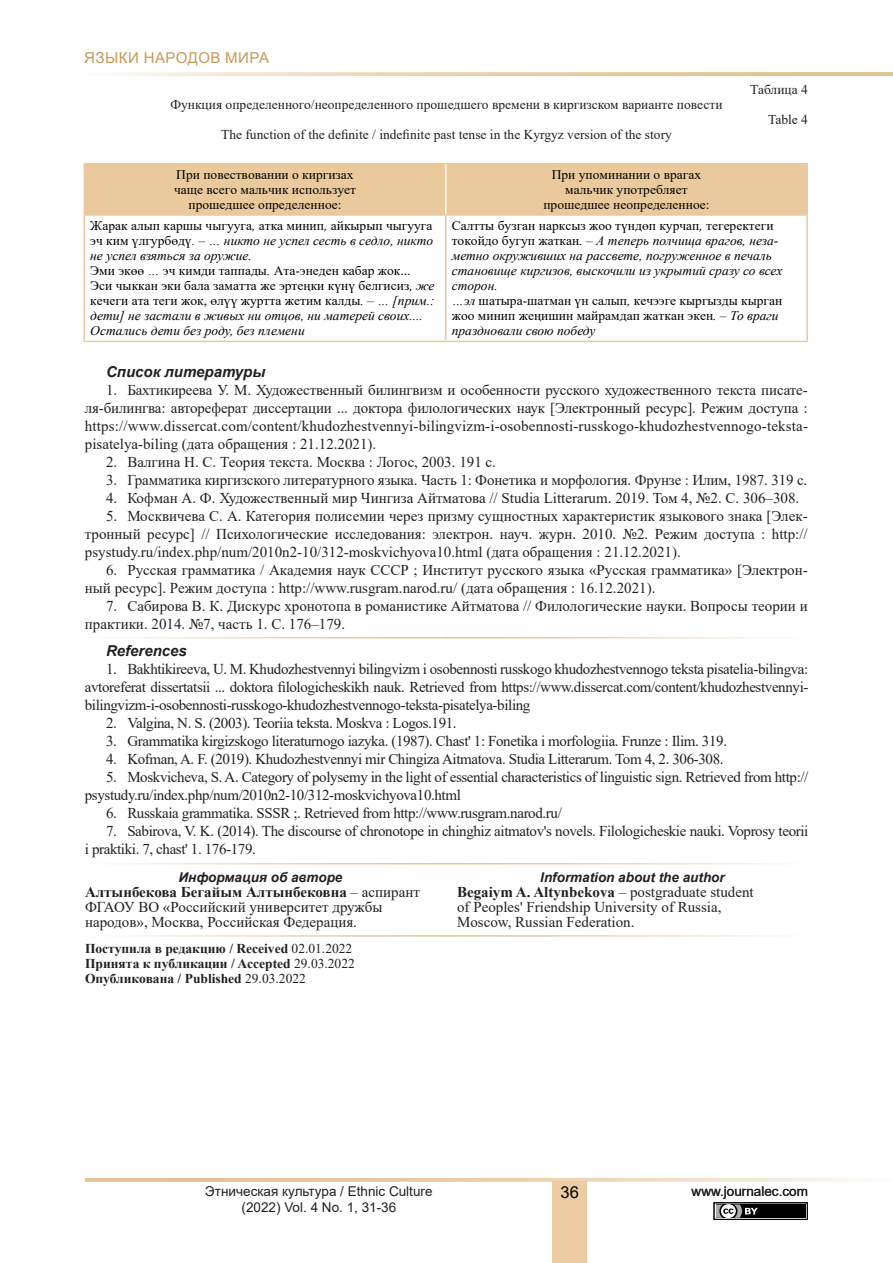
<style>
.page{position:relative;width:893px;height:1263px;background:#fff}
.page>*{position:absolute;margin:0;border:0;box-sizing:border-box;transform-origin:0 0}
.t1{font:16.5px "Arial";color:#000}
.Автор_статьи__left{font:15px/18px "Times New Roman";letter-spacing:-.02em;color:#231f20;text-align:justify}
.Автор_статьи__left-2{font:15px/15px "Times New Roman";color:#231f20}
.Текст_статьи{font:italic 700 15px "Arial";color:#231f20}
.t2{font:15px "Arial";letter-spacing:.035em;color:#c6995c}
.t3{font:13.5px "Times New Roman";color:#231f20}
.Автор_статьи__left-3{font:700 13.5px "Times New Roman";color:#231f20}
.t4{font:13.5px/16.2px "Arial";color:#231f20;text-align:center}
.Автор_статьи__left-4{font:italic 700 13.5px "Arial";color:#231f20}
.Текст_статьи-2{font:italic 700 13.5px "Arial";color:#231f20}
.t5{font:13.2px/15px "Times New Roman";color:#000;text-align:center}
.t6{font:italic 13.2px/15px "Times New Roman";color:#000}
.s1{font-style:italic}
.s2{font-style:normal}
.s3{font-weight:700}
.s4{font-weight:400}
</style>
<div class="page">
<div style="left:553px;top:1182px;width:34px;height:81px;background:#ebcda1"></div>
<svg style="left:114px;top:72px;width:779px;height:4px;background:#ecd4b5"></svg>
<svg style="left:85px;top:1178px;width:780px;height:4px;background:#ecd4b5"></svg>
<div style="left:714px;top:1203px;width:93px;height:16px;background:#f4f5f4"></div>
<div style="left:713px;top:1202px;width:95px;height:18px;border:1px solid #000"></div>
<div style="left:716px;top:1204px;width:90px;height:14px;background:#000"></div>
<svg style="left:716px;top:1204px;width:42px;height:14px"></svg>
<hr style="left:85px;top:637px;width:362px;height:1px;background:#e5c396">
<hr style="left:445px;top:637px;width:362px;height:1px;background:#e5c396">
<div style="left:85px;top:164px;width:721px;height:50px;background:#eaca9c"></div>
<hr style="left:84px;top:163px;width:362px;height:1px;background:#eaca9c">
<hr style="left:84px;top:164px;width:1px;height:50px;background:#eaca9c">
<hr style="left:446px;top:163px;width:362px;height:1px;background:#eaca9c">
<hr style="left:806px;top:164px;width:2px;height:50px;background:#eaca9c">
<hr style="left:84px;top:214px;width:362px;height:2px;background:#eaca9c">
<hr style="left:84px;top:216px;width:1px;height:125px;background:#eaca9c">
<hr style="left:446px;top:214px;width:362px;height:2px;background:#eaca9c">
<hr style="left:445px;top:216px;width:1px;height:125px;background:#eaca9c">
<hr style="left:806px;top:216px;width:2px;height:125px;background:#eaca9c">
<hr style="left:84px;top:341px;width:362px;height:1px;background:#eaca9c">
<hr style="left:446px;top:341px;width:362px;height:1px;background:#eaca9c">
<hr style="left:445px;top:164px;width:1px;height:50px;background:#fff">
<hr style="left:88px;top:935px;width:361px;height:2px;background:#e5c396">
<hr style="left:447px;top:935px;width:362px;height:2px;background:#e5c396">
<hr style="left:87px;top:863px;width:362px;height:1px;background:#e5c396">
<hr style="left:447px;top:863px;width:362px;height:1px;background:#e5c396">
<p class="t2" style="left:84px;top:47px;width:186px">ЯЗЫКИ НАРОДОВ МИРА</p>
<p class="t3" style="left:170px;top:95px;width:554px">Функция определенного/неопределенного прошедшего времени в киргизском варианте повести</p>
<p class="t3" style="left:221px;top:125px;width:452px">The function of the definite / indefinite past tense in the Kyrgyz version of the story</p>
<p class="t3" style="left:750px;top:80px;width:59px">Таблица 4</p>
<p class="t3" style="left:768px;top:110px;width:41px">Table 4</p>
<p class="t5" style="left:174px;top:167px;width:184px">При повествовании о киргизах чаще всего мальчик использует прошедшее определенное:</p>
<p class="t5" style="left:543px;top:167px;width:168px">При упоминании о врагах мальчик употребляет прошедшее неопределенное:</p>
<p class="t5" style="left:90px;top:218px;width:344px;text-align:justify">Жарак алып каршы чыгууга<span class="s1">,</span> атка минип<span class="s1">,</span> айкырып чыгууга эч ким үлгурбөдү<span class="s1">. – … никто не успел сесть в седло, никто не успел взяться за оружие.</span></p>
<p class="t5" style="left:90px;top:263px;width:346px;text-align:left">Эми экөө <span class="s1">…</span> эч кимди таппады<span class="s1">.</span> Ата-энеден кабар жок...<br>Эси чыккан эки бала заматта же эртеңки күнү белгисиз<span class="s1">, же </span>кечеги ата теги жок, өлүү журтта жетим калды<span class="s1">. – … [прим.: дети] не застали в живых ни отцов, ни матерей своих....<br>Остались дети без роду, без племени</span></p>
<p class="t6" style="left:452px;top:218px;width:332px"><span class="s2">Салтты бузган нарксыз жоо түндөп курчап</span>, <span class="s2">тегеректеги токойдо бугуп жаткан</span>. – А теперь полчища врагов, неза&shy;метно окруживших на рассвете, погруженное в печаль становище киргизов, выскочили из укрытий сразу со всех сторон.</p>
<p class="t5" style="left:452px;top:293px;width:332px;text-align:left"><span class="s1">…эл</span> шатыра-шатман үн салып<span class="s1">,</span> кечээге кыргызды кырган жоо минип жеңишин майрамдап жаткан экен<span class="s1">. – То враги праздновали свою победу</span></p>
<p class="Текст_статьи" style="left:106px;top:361px;width:161px">Список литературы</p>
<p class="Автор_статьи__left" style="left:85px;top:380px;width:725px;text-indent:21px">1. Бахтикиреева У. М. Художественный билингвизм и особенности русского художественного текста писате&shy;ля-билингва: автореферат диссертации ... доктора филологических наук [Электронный ресурс]. Режим доступа : https://www.dissercat.com/content/khudozhestvennyi-bilingvizm-i-osobennosti-russkogo-khudozhestvennogo-teksta&shy;pisatelya-biling (дата обращения : 21.12.2021).</p>
<p class="Автор_статьи__left-2" style="left:106px;top:453px;width:391px">2. Валгина Н. С. Теория текста. Москва : Логос, 2003. 191 с.</p>
<p class="Автор_статьи__left" style="left:106px;top:470px;width:703px">3. Грамматика киргизского литературного языка. Часть 1: Фонетика и морфология. Фрунзе : Илим, 1987. 319 с.</p>
<p class="Автор_статьи__left-2" style="left:106px;top:489px;width:695px">4. Кофман А. Ф. Художественный мир Чингиза Айтматова // Studia Litterarum. 2019. Том 4, №2. С. 306–308.</p>
<p class="Автор_статьи__left" style="left:85px;top:506px;width:724px;text-indent:21px">5. Москвичева С. А. Категория полисемии через призму сущностных характеристик языкового знака [Элек&shy;тронный ресурс] // Психологические исследования: электрон. науч. журн. 2010. №2. Режим доступа : http:// psystudy.ru/index.php/num/2010n2-10/312-moskvichyova10.html (дата обращения : 21.12.2021).</p>
<p class="Автор_статьи__left-2" style="left:85px;top:560px;width:724px;line-height:18px;text-indent:21px">6. Русская грамматика / Академия наук СССР ; Институт русского языка «Русская грамматика» [Электрон&shy;ный ресурс]. Режим доступа : http://www.rusgram.narod.ru/ (дата обращения : 16.12.2021).</p>
<p class="Автор_статьи__left-2" style="left:85px;top:596px;width:724px;line-height:18px;text-indent:21px">7. Сабирова В. К. Дискурс хронотопа в романистике Айтматова // Филологические науки. Вопросы теории и практики. 2014. №7, часть 1. С. 176–179.</p>
<p class="Текст_статьи" style="left:106px;top:641px;width:82px">References</p>
<p class="Автор_статьи__left" style="left:85px;top:660px;width:725px;text-indent:21px">1. Bakhtikireeva, U. M. Khudozhestvennyi bilingvizm i osobennosti russkogo khudozhestvennogo teksta pisatelia-bilingva: avtoreferat dissertatsii ... doktora filologicheskikh nauk. Retrieved from https://www.dissercat.com/content/khudozhestvennyi&shy;bilingvizm-i-osobennosti-russkogo-khudozhestvennogo-teksta-pisatelya-biling</p>
<p class="Автор_статьи__left" style="left:106px;top:714px;width:352px">2. Valgina, N. S. (2003). Teoriia teksta. Moskva : Logos.191.</p>
<p class="Автор_статьи__left" style="left:106px;top:732px;width:622px">3. Grammatika kirgizskogo literaturnogo iazyka. (1987). Chast' 1: Fonetika i morfologiia. Frunze : Ilim. 319.</p>
<p class="Автор_статьи__left" style="left:106px;top:750px;width:619px">4. Kofman, A. F. (2019). Khudozhestvennyi mir Chingiza Aitmatova. Studia Litterarum. Tom 4, 2. 306-308.</p>
<p class="Автор_статьи__left" style="left:85px;top:768px;width:725px;text-indent:21px">5. Moskvicheva, S. A. Category of polysemy in the light of essential characteristics of linguistic sign. Retrieved from http:// psystudy.ru/index.php/num/2010n2-10/312-moskvichyova10.html</p>
<p class="Автор_статьи__left" style="left:106px;top:804px;width:457px">6. Russkaia grammatika. SSSR ;. Retrieved from http://www.rusgram.narod.ru/</p>
<p class="Автор_статьи__left" style="left:85px;top:822px;width:725px;text-indent:21px">7. Sabirova, V. K. (2014). The discourse of chronotope in chinghiz aitmatov's novels. Filologicheskie nauki. Voprosy teorii i praktiki. 7, chast' 1. 176-179.</p>
<p class="Текст_статьи-2" style="left:178px;top:868px;width:165px">Информация об авторе</p>
<p class="Автор_статьи__left-2" style="left:85px;top:884px;width:336px"><span class="s3">Алтынбекова Бегайым Алтынбековна</span> – аспирант<br>ФГАОУ ВО «Российский университет дружбы народов», Москва, Российская Федерация.</p>
<p class="Автор_статьи__left-3" style="left:85px;top:939px;width:269px">Поступила в редакцию / Received <span class="s4">02.01.2022</span></p>
<p class="Автор_статьи__left-3" style="left:85px;top:954px;width:271px">Принята к публикации / Accepted <span class="s4">29.03.2022</span></p>
<p class="Автор_статьи__left-3" style="left:85px;top:969px;width:222px">Опубликована / Published <span class="s4">29.03.2022</span></p>
<p class="Автор_статьи__left-4" style="left:540px;top:868px;width:186px">Information about the author</p>
<p class="Автор_статьи__left-2" style="left:457px;top:884px;width:298px"><span class="s3">Begaiym A. Altynbekova</span> – postgraduate student of Peoples' Friendship University of Russia,<br>Moscow, Russian Federation.</p>
<p class="t4" style="left:205px;top:1183px;width:229px">Этническая культура / Ethnic Culture (2022) Vol. 4 No. 1, 31-36</p>
<p class="t1" style="left:561px;top:1181px;width:20px">36</p>
<p class="t4" style="left:692px;top:1183px;width:118px">www.journalec.com</p>
</div>
